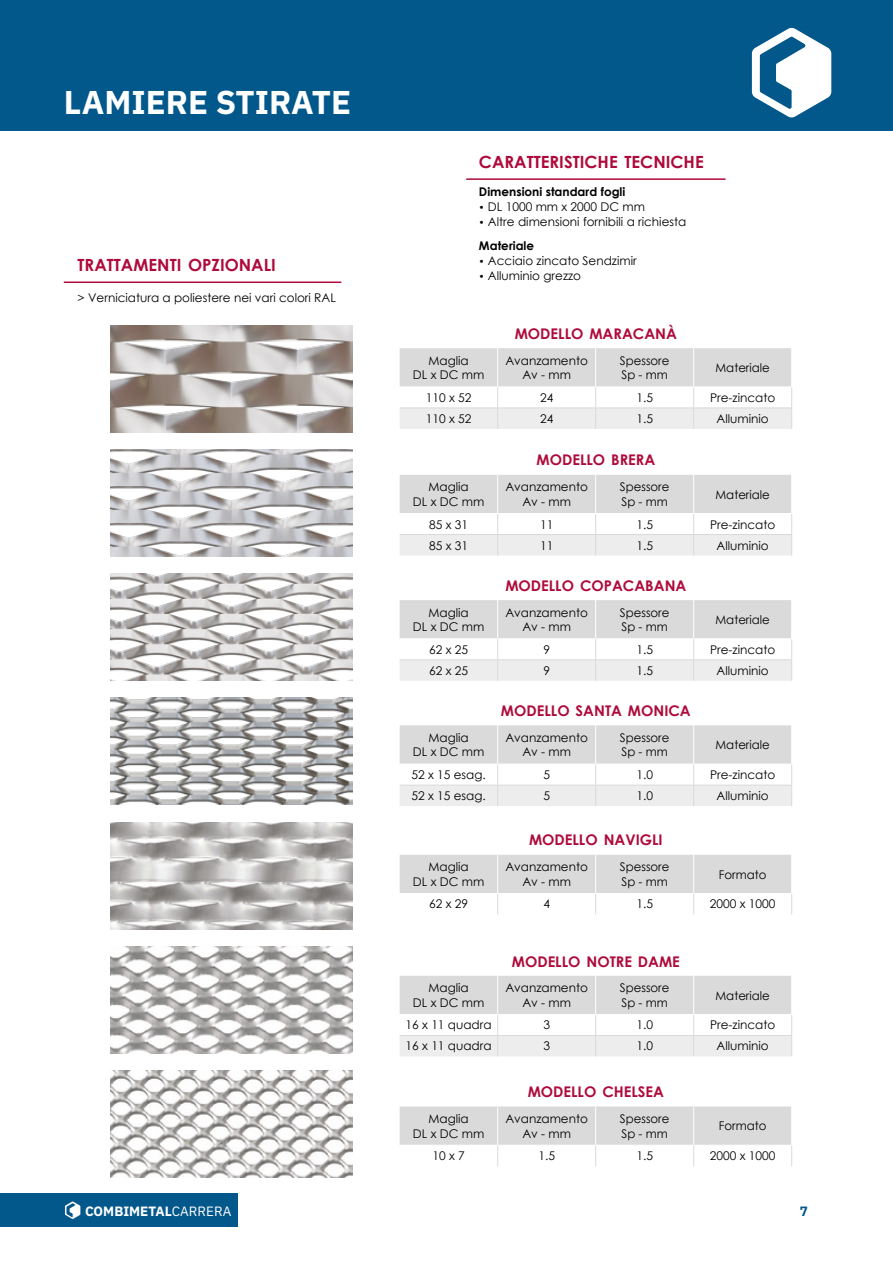
<style>
.page{position:relative;width:893px;height:1263px;background:#fff}
.page>*{position:absolute;margin:0;border:0;box-sizing:border-box;transform-origin:0 0}
.t1{font:700 33px "IBM Plex Sans";color:#fff}
.t2{font:700 16.8px "Century Gothic";color:#ae0a3b}
.t3{font:700 14.7px "Century Gothic";color:#ae0a3b}
.t4{font:700 13.5px "IBM Plex Sans";color:#fff}
.t5{font:700 13.5px "IBM Plex Sans";color:#02578b}
.t6{font:12px/14.4px "Century Gothic";color:#000;text-align:center}
.t7{font:700 12px "Century Gothic";color:#000}
.s1{font-family:"D DIN"}
.s2{font-weight:700}
.s3{font-weight:400}
</style>
<div class="page">
<hr style="left:466px;top:178px;width:260px;height:2px;background:#ae0a3b">
<hr style="left:64px;top:281px;width:277px;height:2px;background:#ae0a3b">
<svg style="left:400px;top:348px;width:392px;height:81px"></svg>
<img style="left:111px;top:325px;width:242px;height:107px">
<svg style="left:400px;top:475px;width:392px;height:80px"></svg>
<svg style="left:400px;top:600px;width:392px;height:81px"></svg>
<svg style="left:400px;top:725px;width:392px;height:81px"></svg>
<svg style="left:400px;top:855px;width:392px;height:59px"></svg>
<svg style="left:400px;top:976px;width:392px;height:80px"></svg>
<svg style="left:400px;top:1106px;width:392px;height:60px"></svg>
<img style="left:111px;top:449px;width:242px;height:107px">
<img style="left:111px;top:574px;width:242px;height:107px">
<img style="left:111px;top:698px;width:242px;height:107px">
<img style="left:111px;top:822px;width:242px;height:107px">
<img style="left:111px;top:946px;width:242px;height:107px">
<img style="left:111px;top:1070px;width:242px;height:108px">
<div style="left:0;top:0;width:893px;height:131px;background:#02578b"></div>
<div style="left:0;top:1193px;width:237px;height:34px;background:#02578b"></div>
<svg style="left:65px;top:1201px;width:15px;height:18px"></svg>
<svg style="left:752px;top:28px;width:79px;height:90px"></svg>
<p class="t1" style="left:64px;top:76px;width:289px">LAMIERE STIRATE</p>
<p class="t2" style="left:78px;top:252px;width:200px">TRATTAMENTI OPZIONALI</p>
<p class="t6" style="left:78px;top:291px;width:260px">&gt; Verniciatura a poliestere nei vari colori RAL</p>
<p class="t2" style="left:479px;top:150px;width:226px">CARATTERISTICHE TECNICHE</p>
<p class="t7" style="left:479px;top:183px;width:148px">Dimensioni standard fogli</p>
<p class="t6" style="left:479px;top:200px;width:168px"><span class="s1">•</span> DL 1000 mm x 2000 DC mm</p>
<p class="t6" style="left:479px;top:210px;width:209px;line-height:24px;text-align:left"><span class="s1">•</span> Altre dimensioni fornibili a richiesta<br><span class="s2">Materiale</span></p>
<p class="t6" style="left:479px;top:254px;width:159px"><span class="s1">•</span> Acciaio zincato Sendzimir</p>
<p class="t6" style="left:479px;top:269px;width:104px"><span class="s1">•</span> Alluminio grezzo</p>
<p class="t3" style="left:515px;top:322px;width:164px">MODELLO MARACANÀ</p>
<p class="t6" style="left:413px;top:353px;width:73px">Maglia<br>DL x DC mm</p>
<p class="t6" style="left:505px;top:353px;width:84px">Avanzamento<br>Av - mm</p>
<p class="t6" style="left:620px;top:353px;width:51px;text-align:left">Spessore<br>Sp - mm</p>
<p class="t6" style="left:715px;top:360px;width:56px">Materiale</p>
<p class="t6" style="left:426px;top:390px;width:47px">110 x 52</p>
<p class="t6" style="left:540px;top:390px;width:15px">24</p>
<p class="t6" style="left:636px;top:390px;width:18px">1.5</p>
<p class="t6" style="left:710px;top:390px;width:67px">Pre-zincato</p>
<p class="t6" style="left:426px;top:411px;width:47px">110 x 52</p>
<p class="t6" style="left:540px;top:411px;width:15px">24</p>
<p class="t6" style="left:636px;top:411px;width:18px">1.5</p>
<p class="t6" style="left:717px;top:411px;width:54px">Alluminio</p>
<p class="t3" style="left:536px;top:449px;width:120px">MODELLO BRERA</p>
<p class="t6" style="left:413px;top:480px;width:73px">Maglia<br>DL x DC mm</p>
<p class="t6" style="left:505px;top:480px;width:84px">Avanzamento<br>Av - mm</p>
<p class="t6" style="left:620px;top:480px;width:51px;text-align:left">Spessore<br>Sp - mm</p>
<p class="t6" style="left:715px;top:487px;width:56px">Materiale</p>
<p class="t6" style="left:429px;top:517px;width:40px">85 x 31</p>
<p class="t6" style="left:540px;top:517px;width:15px">11</p>
<p class="t6" style="left:636px;top:517px;width:18px">1.5</p>
<p class="t6" style="left:710px;top:517px;width:67px">Pre-zincato</p>
<p class="t6" style="left:429px;top:538px;width:40px">85 x 31</p>
<p class="t6" style="left:540px;top:538px;width:15px">11</p>
<p class="t6" style="left:636px;top:538px;width:18px">1.5</p>
<p class="t6" style="left:717px;top:538px;width:54px">Alluminio</p>
<p class="t3" style="left:505px;top:574px;width:183px">MODELLO COPACABANA</p>
<p class="t6" style="left:413px;top:605px;width:73px">Maglia<br>DL x DC mm</p>
<p class="t6" style="left:505px;top:605px;width:84px">Avanzamento<br>Av - mm</p>
<p class="t6" style="left:620px;top:605px;width:51px;text-align:left">Spessore<br>Sp - mm</p>
<p class="t6" style="left:715px;top:612px;width:56px">Materiale</p>
<p class="t6" style="left:429px;top:642px;width:40px">62 x 25</p>
<p class="t6" style="left:543px;top:642px;width:8px">9</p>
<p class="t6" style="left:636px;top:642px;width:18px">1.5</p>
<p class="t6" style="left:710px;top:642px;width:67px">Pre-zincato</p>
<p class="t6" style="left:429px;top:663px;width:40px">62 x 25</p>
<p class="t6" style="left:543px;top:663px;width:8px">9</p>
<p class="t6" style="left:636px;top:663px;width:18px">1.5</p>
<p class="t6" style="left:717px;top:663px;width:54px">Alluminio</p>
<p class="t3" style="left:501px;top:699px;width:191px">MODELLO SANTA MONICA</p>
<p class="t6" style="left:413px;top:730px;width:73px">Maglia<br>DL x DC mm</p>
<p class="t6" style="left:505px;top:730px;width:84px">Avanzamento<br>Av - mm</p>
<p class="t6" style="left:620px;top:730px;width:51px;text-align:left">Spessore<br>Sp - mm</p>
<p class="t6" style="left:715px;top:737px;width:56px">Materiale</p>
<p class="t6" style="left:411px;top:767px;width:76px">52 x 15 esag.</p>
<p class="t6" style="left:543px;top:767px;width:8px">5</p>
<p class="t6" style="left:636px;top:767px;width:18px">1.0</p>
<p class="t6" style="left:710px;top:767px;width:67px">Pre-zincato</p>
<p class="t6" style="left:411px;top:788px;width:76px">52 x 15 esag.</p>
<p class="t6" style="left:543px;top:788px;width:8px">5</p>
<p class="t6" style="left:636px;top:788px;width:18px">1.0</p>
<p class="t6" style="left:717px;top:788px;width:54px">Alluminio</p>
<p class="t3" style="left:529px;top:829px;width:135px">MODELLO NAVIGLI</p>
<p class="t6" style="left:413px;top:860px;width:73px">Maglia<br>DL x DC mm</p>
<p class="t6" style="left:505px;top:860px;width:84px">Avanzamento<br>Av - mm</p>
<p class="t6" style="left:620px;top:860px;width:51px;text-align:left">Spessore<br>Sp - mm</p>
<p class="t6" style="left:719px;top:867px;width:49px">Formato</p>
<p class="t6" style="left:429px;top:897px;width:40px">62 x 29</p>
<p class="t6" style="left:543px;top:897px;width:8px">4</p>
<p class="t6" style="left:636px;top:897px;width:18px">1.5</p>
<p class="t6" style="left:710px;top:897px;width:67px">2000 x 1000</p>
<p class="t3" style="left:512px;top:950px;width:170px">MODELLO NOTRE DAME</p>
<p class="t6" style="left:413px;top:981px;width:73px">Maglia<br>DL x DC mm</p>
<p class="t6" style="left:505px;top:981px;width:84px">Avanzamento<br>Av - mm</p>
<p class="t6" style="left:620px;top:981px;width:51px;text-align:left">Spessore<br>Sp - mm</p>
<p class="t6" style="left:715px;top:988px;width:56px">Materiale</p>
<p class="t6" style="left:406px;top:1018px;width:87px">16 x 11 quadra</p>
<p class="t6" style="left:543px;top:1018px;width:8px">3</p>
<p class="t6" style="left:636px;top:1018px;width:18px">1.0</p>
<p class="t6" style="left:710px;top:1018px;width:67px">Pre-zincato</p>
<p class="t6" style="left:406px;top:1039px;width:87px">16 x 11 quadra</p>
<p class="t6" style="left:543px;top:1039px;width:8px">3</p>
<p class="t6" style="left:636px;top:1039px;width:18px">1.0</p>
<p class="t6" style="left:717px;top:1039px;width:54px">Alluminio</p>
<p class="t3" style="left:528px;top:1080px;width:138px">MODELLO CHELSEA</p>
<p class="t6" style="left:413px;top:1111px;width:73px">Maglia<br>DL x DC mm</p>
<p class="t6" style="left:505px;top:1111px;width:84px">Avanzamento<br>Av - mm</p>
<p class="t6" style="left:620px;top:1111px;width:51px;text-align:left">Spessore<br>Sp - mm</p>
<p class="t6" style="left:719px;top:1118px;width:49px">Formato</p>
<p class="t6" style="left:432px;top:1148px;width:34px">10 x 7</p>
<p class="t6" style="left:538px;top:1148px;width:18px">1.5</p>
<p class="t6" style="left:636px;top:1148px;width:18px">1.5</p>
<p class="t6" style="left:710px;top:1148px;width:67px">2000 x 1000</p>
<p class="t4" style="left:85px;top:1200px;width:148px">COMBIMETAL<span class="s3">CARRERA</span></p>
<p class="t5" style="left:800px;top:1200px;width:10px">7</p>
</div>
